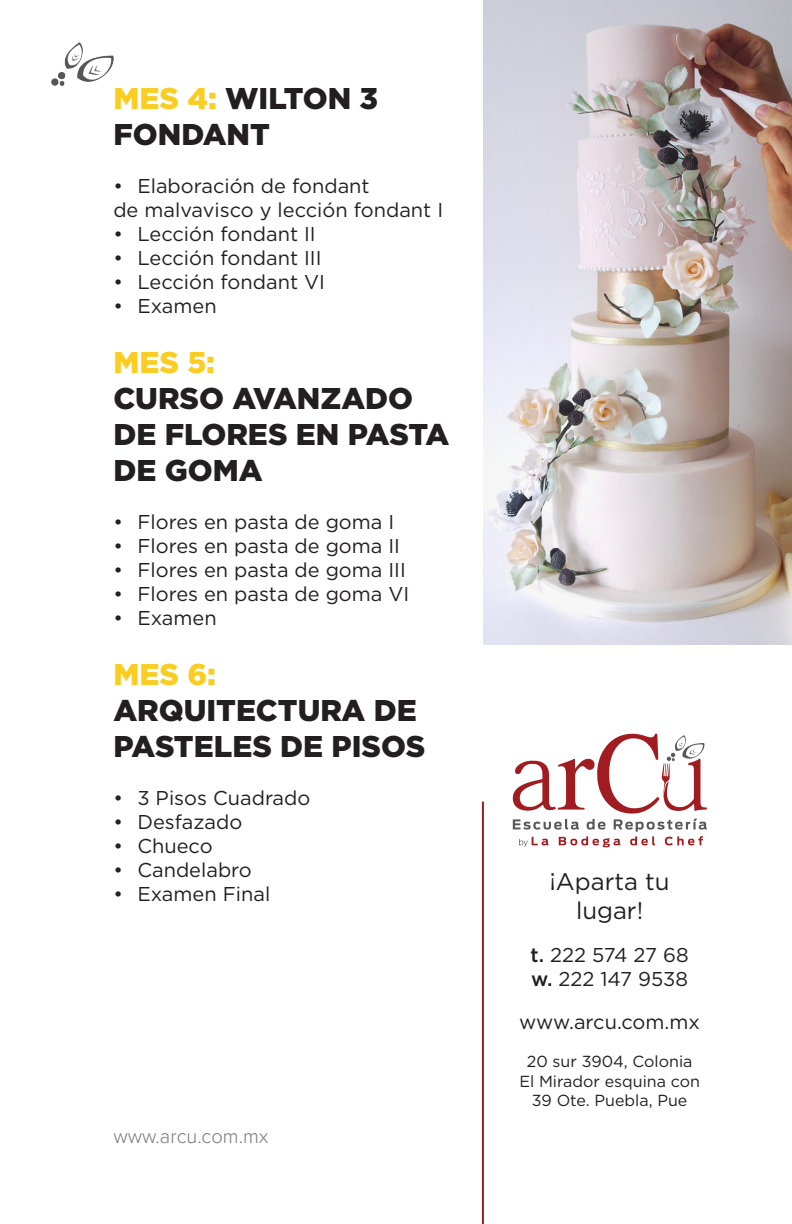
<style>
.page{position:relative;width:792px;height:1224px;background:#fff}
.page>*{position:absolute;margin:0;border:0;box-sizing:border-box;transform-origin:0 0}
.t1{font:900 30px/36px "Gotham";color:#231f20}
.t2{font:24px/28.8px "Gotham";color:#231f20;text-align:center}
.t3{font:20px/24px "Gotham";color:#231f20}
.t4{font:300 20px "Proxima Nova";color:#76787b}
.t5{font:16px/19.2px "Gotham";color:#231f20;text-align:center}
.s1{color:#facd23}
.s2{font-weight:500}
</style>
<div class="page">
<img style="left:52px;top:43px;width:61px;height:42px">
<img style="left:484px;top:0;width:308px;height:644px">
<svg style="left:512px;top:733px;width:195px;height:114px"></svg>
<hr style="left:482px;top:802px;width:2px;height:422px;background:#9f1f21">
<p class="t1" style="left:113px;top:80px;width:266px"><span class="s1">MES 4:</span> WILTON 3<br>FONDANT</p>
<p class="t3" style="left:113px;top:174px;width:331px">• Elaboración de fondant<br>de malvavisco y lección fondant I</p>
<p class="t3" style="left:113px;top:222px;width:204px">• Lección fondant II</p>
<p class="t3" style="left:113px;top:246px;width:210px">• Lección fondant III</p>
<p class="t3" style="left:113px;top:270px;width:213px">• Lección fondant VI</p>
<p class="t3" style="left:113px;top:294px;width:105px">• Examen</p>
<p class="t1" style="left:113px;top:344px;width:337px"><span class="s1">MES 5:<br></span>CURSO AVANZADO<br>DE FLORES EN PASTA<br>DE GOMA</p>
<p class="t3" style="left:113px;top:510px;width:282px">• Flores en pasta de goma I</p>
<p class="t3" style="left:113px;top:534px;width:288px">• Flores en pasta de goma II</p>
<p class="t3" style="left:113px;top:558px;width:294px">• Flores en pasta de goma III</p>
<p class="t3" style="left:113px;top:582px;width:297px">• Flores en pasta de goma VI</p>
<p class="t3" style="left:113px;top:606px;width:105px">• Examen</p>
<p class="t1" style="left:113px;top:656px;width:314px"><span class="s1">MES 6:<br></span>ARQUITECTURA DE<br>PASTELES DE PISOS</p>
<p class="t3" style="left:113px;top:786px;width:199px">• 3 Pisos Cuadrado</p>
<p class="t3" style="left:113px;top:810px;width:130px">• Desfazado</p>
<p class="t3" style="left:113px;top:834px;width:101px">• Chueco</p>
<p class="t3" style="left:113px;top:858px;width:140px">• Candelabro</p>
<p class="t3" style="left:113px;top:882px;width:158px">• Examen Final</p>
<p class="t4" style="left:113px;top:1125px;width:157px">www.arcu.com.mx</p>
<p class="t2" style="left:549px;top:866px;width:122px">¡Aparta tu lugar!</p>
<p class="t3" style="left:531px;top:942px;width:160px"><span class="s2">t.</span> 222 574 27 68</p>
<p class="t3" style="left:531px;top:966px;width:158px"><span class="s2">w.</span> 222 147 9538</p>
<p class="t3" style="left:519px;top:1010px;width:182px">www.arcu.com.mx</p>
<p class="t5" style="left:519px;top:1052px;width:182px">20 sur 3904, Colonia<br>El Mirador esquina con<br>39 Ote. Puebla, Pue</p>
</div>
